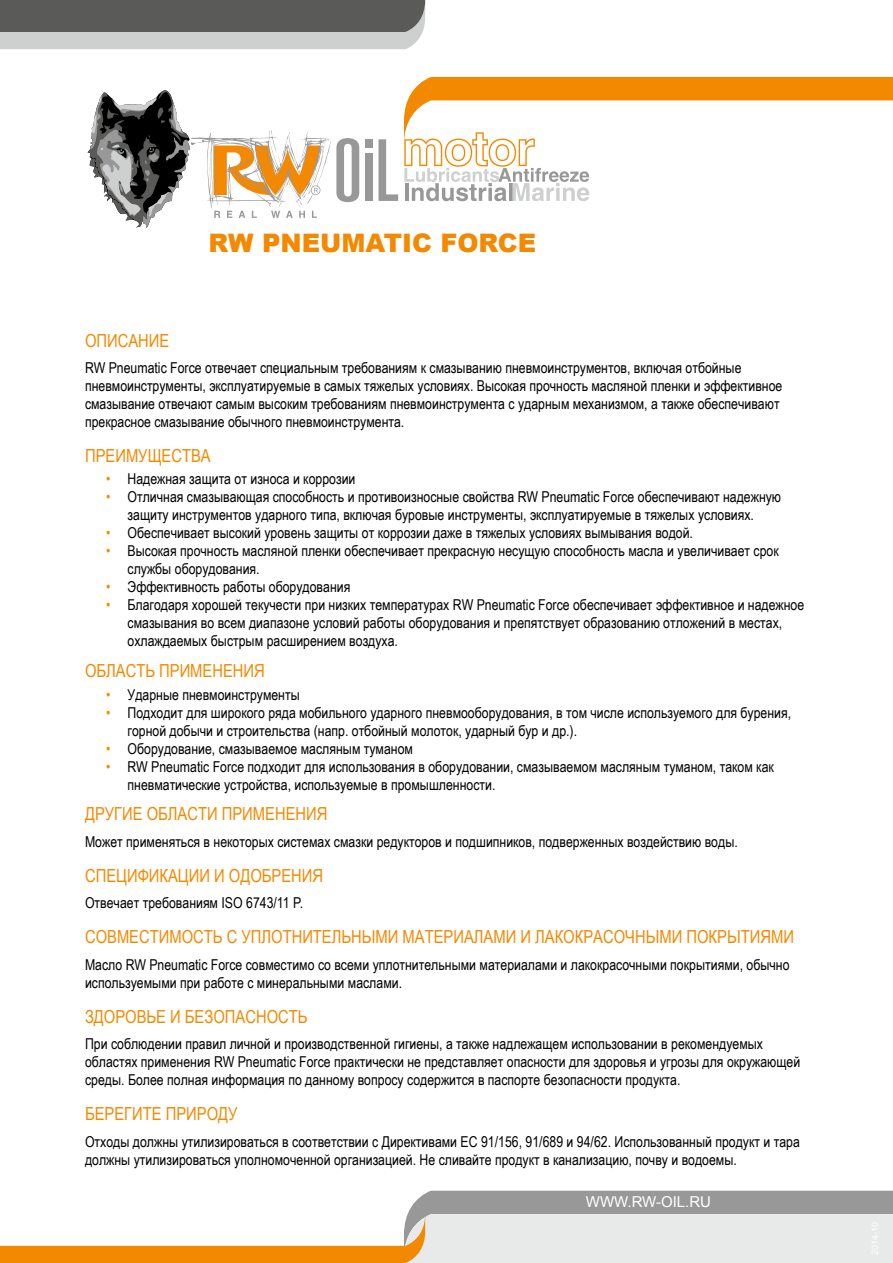
<style>
.page{position:relative;width:893px;height:1263px;background:#fff}
.page>*{position:absolute;margin:0;border:0;box-sizing:border-box;transform-origin:0 0}
.t1{font:900 25.5px "Arial";color:#f38901}
.t2{font:18px "Arial Narrow";color:#f38901}
.t3{font:15px/18px "Arial Narrow";color:#000}
.t4{font:15px "Arial";color:#fff}
.s1{color:#f38901}
</style>
<div class="page">
<svg style="left:0;top:1191px;width:893px;height:72px"></svg>
<svg style="left:88px;top:90px;width:271px;height:138px"></svg>
<svg style="left:378px;top:139px;width:20px;height:62px"></svg>
<div style="left:365px;top:139px;width:8px;height:9px;background:#989898"></div>
<div style="left:365px;top:153px;width:8px;height:48px;background:#989898"></div>
<svg style="left:404px;top:77px;width:489px;height:124px"></svg>
<svg style="left:0;top:0;width:425px;height:49px;background:#838382"></svg>
<h1 class="t1" style="left:208px;top:224px;width:329px">RW PNEUMATIC FORCE</h1>
<p class="t2" style="left:85px;top:327px;width:86px">Описание</p>
<p class="t3" style="left:85px;top:358px;width:699px">RW Pneumatic Force отвечает специальным требованиям к смазыванию пневмоинструментов, включая отбойные пневмоинструменты, эксплуатируемые в самых тяжелых условиях. Высокая прочность масляной пленки и эффективное смазывание отвечают самым высоким требованиям пневмоинструмента с ударным механизмом, а также обеспечивают прекрасное смазывание обычного пневмоинструмента.</p>
<p class="t2" style="left:85px;top:443px;width:127px">Преимущества</p>
<p class="t3" style="left:106px;top:470px;width:251px"><span class="s1">•</span> Надежная защита от износа и коррозии</p>
<p class="t3" style="left:106px;top:488px;width:676px;text-align:center"><span class="s1">•</span> Отличная смазывающая способность и противоизносные свойства RW Pneumatic Force обеспечивают надежную защиту инструментов ударного типа, включая буровые инструменты, эксплуатируемые в тяжелых условиях.</p>
<p class="t3" style="left:106px;top:524px;width:588px"><span class="s1">•</span> Обеспечивает высокий уровень защиты от коррозии даже в тяжелых условиях вымывания водой.</p>
<p class="t3" style="left:128px;top:542px;width:653px;text-indent:-21px"><span class="s1">•</span> Высокая прочность масляной пленки обеспечивает прекрасную несущую способность масла и увеличивает срок службы оборудования.</p>
<p class="t3" style="left:106px;top:578px;width:246px"><span class="s1">•</span> Эффективность работы оборудования</p>
<p class="t3" style="left:128px;top:596px;width:678px;text-indent:-21px"><span class="s1">•</span> Благодаря хорошей текучести при низких температурах RW Pneumatic Force обеспечивает эффективное и надежное смазывания во всем диапазоне условий работы оборудования и препятствует образованию отложений в местах, охлаждаемых быстрым расширением воздуха.</p>
<p class="t2" style="left:85px;top:658px;width:181px">Область применения</p>
<p class="t3" style="left:106px;top:685px;width:195px"><span class="s1">•</span> Ударные пневмоинструменты</p>
<p class="t3" style="left:128px;top:703px;width:665px;text-indent:-21px"><span class="s1">•</span> Подходит для широкого ряда мобильного ударного пневмооборудования, в том числе используемого для бурения, горной добычи и строительства (напр. отбойный молоток, ударный бур и др.).</p>
<p class="t3" style="left:106px;top:739px;width:308px"><span class="s1">•</span> Оборудование, смазываемое масляным туманом</p>
<p class="t3" style="left:128px;top:757px;width:648px;text-indent:-21px"><span class="s1">•</span> RW Pneumatic Force подходит для использования в оборудовании, смазываемом масляным туманом, таком как пневматические устройства, используемые в промышленности.</p>
<p class="t2" style="left:85px;top:801px;width:244px">Другие области применения</p>
<p class="t3" style="left:85px;top:832px;width:654px">Может применяться в некоторых системах смазки редукторов и подшипников, подверженных воздействию воды.</p>
<p class="t2" style="left:85px;top:862px;width:156px">Спецификации и одоб</p>
<p class="t2" style="left:272px;top:862px;width:53px">рения</p>
<p class="t3" style="left:85px;top:893px;width:220px">Отвечает требованиям ISO 6743/11 P.</p>
<p class="t2" style="left:85px;top:924px;width:710px">Совместимость с уплотнительными материалами и лакокрасочными покрытиями</p>
<p class="t3" style="left:85px;top:955px;width:706px">Масло RW Pneumatic Force совместимо со всеми уплотнительными материалами и лакокрасочными покрытиями, обычно используемыми при работе с минеральными маслами.</p>
<p class="t2" style="left:85px;top:1003px;width:224px">Здоровье и безопасность</p>
<p class="t3" style="left:85px;top:1034px;width:717px">При соблюдении правил личной и производственной гигиены, а также надлежащем использовании в рекомендуемых областях применения RW Pneumatic Force практически не представляет опасности для здоровья и угрозы для окружающей среды. Более полная информация по данному вопросу содержится в паспорте безопасности продукта.</p>
<p class="t2" style="left:85px;top:1101px;width:154px">Берегите природу</p>
<p class="t3" style="left:85px;top:1132px;width:716px">Отходы должны утилизироваться в соответствии с Директивами EC 91/156, 91/689 и 94/62. Использованный продукт и тара должны утилизироваться уполномоченной организацией. Не сливайте продукт в канализацию, почву и водоемы.</p>
<p class="t4" style="left:586px;top:1192px;width:127px">WWW.RW-OIL.RU</p>
</div>
